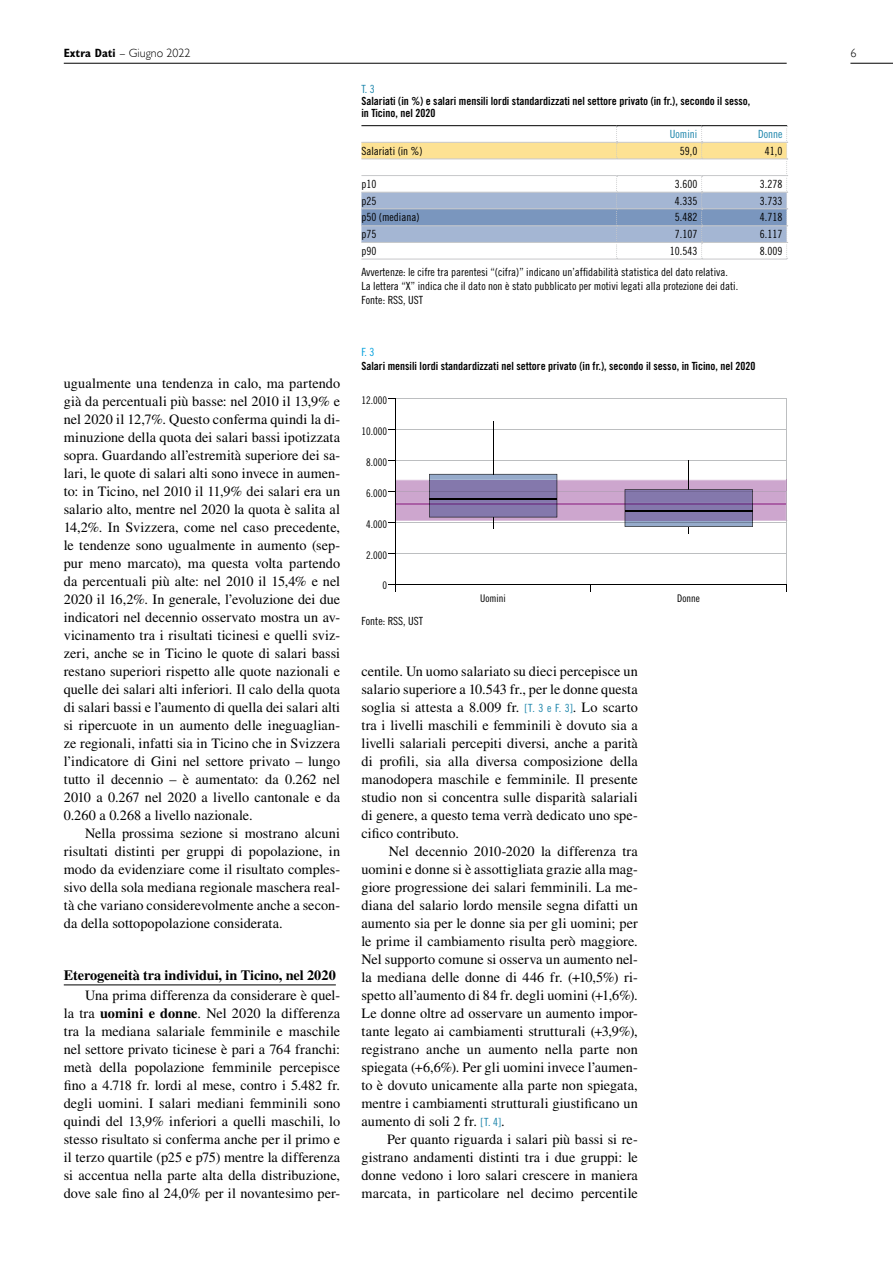
<style>
.page{position:relative;width:893px;height:1263px;background:#fff}
.page>*{position:absolute;margin:0;border:0;box-sizing:border-box;transform-origin:0 0}
.t1{font:14.25px/18px "Times LT Std";letter-spacing:.005em;color:#000;text-align:justify}
.t2{font:700 14.25px "Times LT Std";letter-spacing:-.01em;color:#000}
.t3{font:300 12px "Gill Sans";color:#000}
.t4{font:11.25px/14.2px "Trade Gothic LT Std Cn 18";color:#000}
.t5{font:11.25px/12px "Trade Gothic LT Std Bd Cn 20";color:#000}
.t6{font:11.25px "Trade Gothic LT Std Cn 18";color:#1a84aa}
.t7{font:11.25px "Trade Gothic LT Std Cn 18";color:#009fdb}
.t8{font:10.5px "Trade Gothic LT Std Cn 18";color:#000}
.s1{font-family:"Gill Sans MT Std";font-weight:700;font-stretch:condensed}
.s2{font-weight:700}
.s3{font-family:"Trade Gothic LT Std Cn 18";font-size:11.25px;color:#1a84aa}
</style>
<div class="page">
<hr style="left:64px;top:63px;width:723px;height:1px;background:#000">
<hr style="left:850px;top:63px;width:43px;height:1px;background:#000">
<hr style="left:64px;top:984px;width:272px;height:1px;background:#000">
<hr style="left:361px;top:125px;width:256px;height:1px;background:#000">
<hr style="left:617px;top:125px;width:85px;height:1px;background:#000">
<hr style="left:702px;top:125px;width:85px;height:1px;background:#000">
<hr style="left:361px;top:259px;width:256px;height:1px;background:#c7c8ca">
<hr style="left:617px;top:259px;width:85px;height:1px;background:#c7c8ca">
<hr style="left:702px;top:259px;width:85px;height:1px;background:#c7c8ca">
<svg style="left:361px;top:126px;width:427px;height:133px"></svg>
<hr style="left:395px;top:398px;width:392px;height:1px;background:#bcbec0">
<hr style="left:786px;top:398px;width:1px;height:186px;background:#bcbec0">
<hr style="left:395px;top:553px;width:392px;height:1px;background:#bcbec0">
<hr style="left:395px;top:429px;width:392px;height:1px;background:#bcbec0">
<svg style="left:388px;top:584px;width:8px;height:7px"></svg>
<hr style="left:395px;top:584px;width:392px;height:1px;background:#000">
<hr style="left:493px;top:421px;width:1px;height:53px;background:#000">
<svg style="left:388px;top:460px;width:399px;height:73px"></svg>
<hr style="left:395px;top:398px;width:1px;height:186px;background:#000">
<p class="t3" style="left:64px;top:46px;width:128px"><span class="s1">Extra Dati</span> – Giugno 2022</p>
<p class="t3" style="left:850px;top:46px;width:7px">6</p>
<p class="t6" style="left:361px;top:82px;width:15px">T. 3</p>
<p class="t5" style="left:361px;top:95px;width:390px">Salariati (in %) e salari mensili lordi standardizzati nel settore privato (in fr.), secondo il sesso, in Ticino, nel 2020</p>
<p class="t6" style="left:670px;top:127px;width:29px">Uomini</p>
<p class="t6" style="left:758px;top:127px;width:26px">Donne</p>
<p class="t4" style="left:361px;top:143px;width:63px">Salariati (in %)</p>
<p class="t4" style="left:680px;top:143px;width:19px">59,0</p>
<p class="t4" style="left:765px;top:143px;width:19px">41,0</p>
<p class="t4" style="left:361px;top:177px;width:16px">p10</p>
<p class="t4" style="left:675px;top:177px;width:24px">3.600</p>
<p class="t4" style="left:760px;top:177px;width:24px">3.278</p>
<p class="t4" style="left:361px;top:193px;width:16px">p25</p>
<p class="t4" style="left:675px;top:193px;width:24px">4.335</p>
<p class="t4" style="left:760px;top:193px;width:24px">3.733</p>
<p class="t4" style="left:361px;top:210px;width:60px">p50 (mediana)</p>
<p class="t4" style="left:675px;top:210px;width:24px">5.482</p>
<p class="t4" style="left:760px;top:210px;width:24px">4.718</p>
<p class="t4" style="left:361px;top:227px;width:16px">p75</p>
<p class="t4" style="left:675px;top:227px;width:24px">7.107</p>
<p class="t4" style="left:760px;top:227px;width:24px">6.117</p>
<p class="t4" style="left:361px;top:244px;width:16px">p90</p>
<p class="t4" style="left:670px;top:244px;width:29px">10.543</p>
<p class="t4" style="left:760px;top:244px;width:24px">8.009</p>
<p class="t4" style="left:361px;top:264px;width:378px">Avvertenze: le cifre tra parentesi “(cifra)” indicano un’affidabilità statistica del dato relativa.<br>La lettera “X” indica che il dato non è stato pubblicato per motivi legati alla protezione dei dati.<br>Fonte: RSS, UST</p>
<p class="t1" style="left:64px;top:374px;width:278px">ugualmente una tendenza in calo, ma partendo già da percentuali più basse: nel 2010 il 13,9% e nel 2020 il 12,7%. Questo conferma quindi la di&shy;minuzione della quota dei salari bassi ipotizzata sopra. Guardando all’estremità superiore dei sa&shy;lari, le quote di salari alti sono invece in aumen&shy;to: in Ticino, nel 2010 il 11,9% dei salari era un salario alto, mentre nel 2020 la quota è salita al 14,2%. In Svizzera, come nel caso precedente, le tendenze sono ugualmente in aumento (sep&shy;pur meno marcato), ma questa volta partendo da percentuali più alte: nel 2010 il 15,4% e nel 2020 il 16,2%. In generale, l’evoluzione dei due indicatori nel decennio osservato mostra un av&shy;vicinamento tra i risultati ticinesi e quelli sviz&shy;zeri, anche se in Ticino le quote di salari bassi restano superiori rispetto alle quote nazionali e quelle dei salari alti inferiori. Il calo della quota di salari bassi e l’aumento di quella dei salari alti si ripercuote in un aumento delle ineguaglian&shy;ze regionali, infatti sia in Ticino che in Svizzera l’indicatore di Gini nel settore privato – lungo tutto il decennio – è aumentato: da 0.262 nel 2010 a 0.267 nel 2020 a livello cantonale e da 0.260 a 0.268 a livello nazionale.</p>
<p class="t1" style="left:64px;top:824px;width:278px;text-indent:21px">Nella prossima sezione si mostrano alcuni risultati distinti per gruppi di popolazione, in modo da evidenziare come il risultato comples&shy;sivo della sola mediana regionale maschera real&shy;tà che variano considerevolmente anche a secon&shy;da della sottopopolazione considerata.</p>
<p class="t2" style="left:64px;top:967px;width:274px">Eterogeneità tra individui, in Ticino, nel 2020</p>
<p class="t1" style="left:64px;top:986px;width:278px;text-indent:21px">Una prima differenza da considerare è quel&shy;la tra <span class="s2">uomini e donne</span>. Nel 2020 la differenza tra la mediana salariale femminile e maschile nel settore privato ticinese è pari a 764 franchi: metà della popolazione femminile percepisce fino a 4.718 fr. lordi al mese, contro i 5.482 fr. degli uomini. I salari mediani femminili sono quindi del 13,9% inferiori a quelli maschili, lo stesso risultato si conferma anche per il primo e il terzo quartile (p25 e p75) mentre la differenza si accentua nella parte alta della distribuzione, dove sale fino al 24,0% per il novantesimo per-</p>
<p class="t7" style="left:361px;top:346px;width:15px">F. 3</p>
<p class="t5" style="left:361px;top:360px;width:396px">Salari mensili lordi standardizzati nel settore privato (in fr.), secondo il sesso, in Ticino, nel 2020</p>
<p class="t8" style="left:361px;top:394px;width:27px">12.000</p>
<p class="t8" style="left:361px;top:425px;width:27px">10.000</p>
<p class="t8" style="left:366px;top:456px;width:22px">8.000</p>
<p class="t8" style="left:366px;top:487px;width:22px">6.000</p>
<p class="t8" style="left:366px;top:518px;width:22px">4.000</p>
<p class="t8" style="left:366px;top:549px;width:22px">2.000</p>
<p class="t8" style="left:382px;top:579px;width:6px">0</p>
<p class="t4" style="left:361px;top:614px;width:63px">Fonte: RSS, UST</p>
<p class="t8" style="left:480px;top:592px;width:27px">Uomini</p>
<p class="t8" style="left:677px;top:592px;width:24px">Donne</p>
<p class="t1" style="left:361px;top:662px;width:278px">centile. Un uomo salariato su dieci percepisce un salario superiore a 10.543 fr., per le donne questa soglia si attesta a 8.009 fr. <span class="s3">[T. 3 e F. 3]</span>. Lo scarto tra i livelli maschili e femminili è dovuto sia a livelli salariali percepiti diversi, anche a parità di profili, sia alla diversa composizione della manodopera maschile e femminile. Il presente studio non si concentra sulle disparità salariali di genere, a questo tema verrà dedicato uno spe&shy;cifico contributo.</p>
<p class="t1" style="left:361px;top:842px;width:278px;text-indent:28px">Nel decennio 2010-2020 la differenza tra uomini e donne si è assottigliata grazie alla mag&shy;giore progressione dei salari femminili. La me&shy;diana del salario lordo mensile segna difatti un aumento sia per le donne sia per gli uomini; per le prime il cambiamento risulta però maggiore.<br>Nel supporto comune si osserva un aumento nel&shy;la mediana delle donne di 446 fr. (+10,5%) ri&shy;spetto all’aumento di 84 fr. degli uomini (+1,6%).<br>Le donne oltre ad osservare un aumento impor&shy;tante legato ai cambiamenti strutturali (+3,9%), registrano anche un aumento nella parte non spiegata (+6,6%). Per gli uomini invece l’aumen&shy;to è dovuto unicamente alla parte non spiegata, mentre i cambiamenti strutturali giustificano un aumento di soli 2 fr. <span class="s3">[T. 4]</span>.</p>
<p class="t1" style="left:361px;top:1130px;width:278px;text-indent:26px">Per quanto riguarda i salari più bassi si re&shy;gistrano andamenti distinti tra i due gruppi: le donne vedono i loro salari crescere in maniera marcata, in particolare nel decimo percentile</p>
</div>
